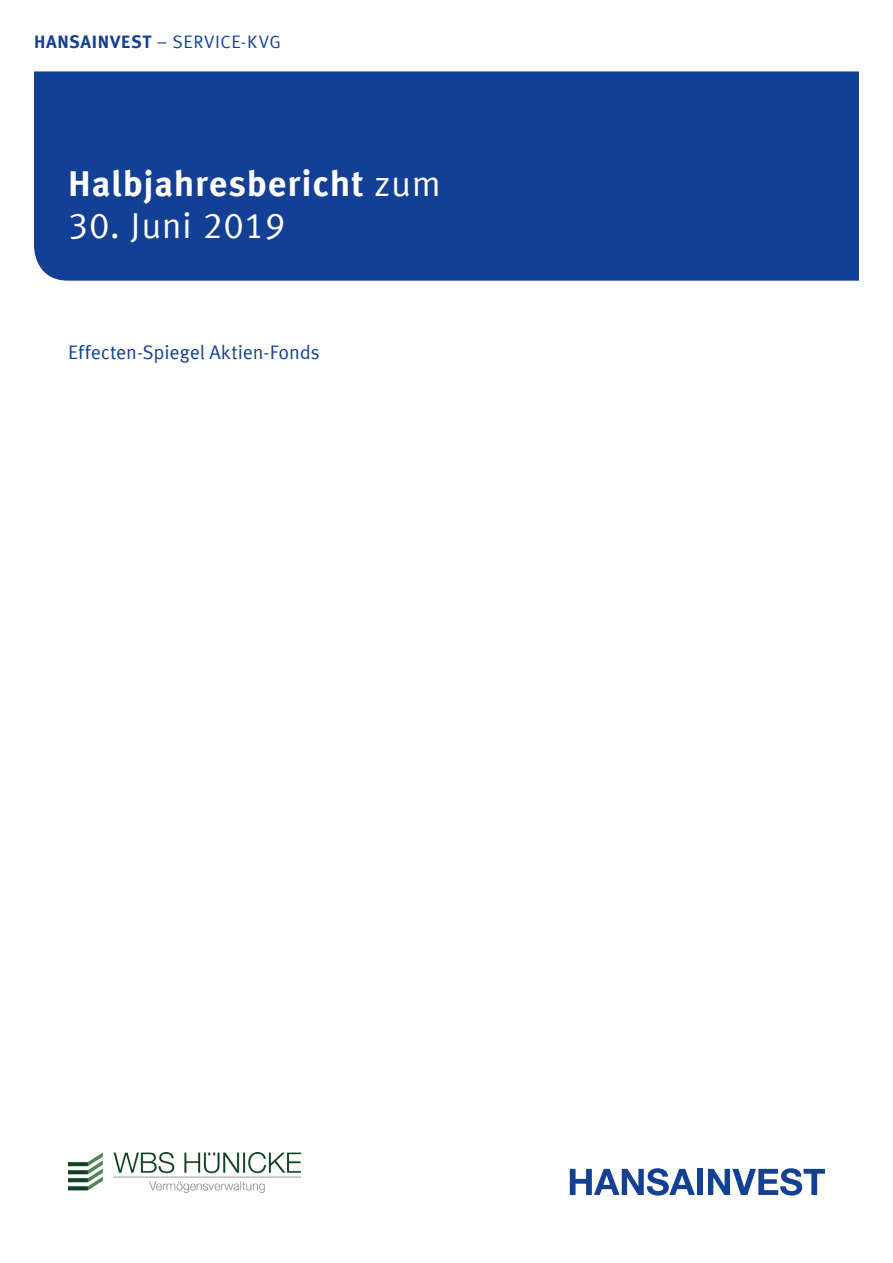
<style>
.page{position:relative;width:893px;height:1263px;background:#fff}
.page>*{position:absolute;margin:0;border:0;box-sizing:border-box;transform-origin:0 0}
.t1{font:700 36px "Meta Offc Pro";letter-spacing:.02em;color:#fff}
.t2{font:36px "Meta Offc Pro Norm";letter-spacing:.015em;color:#fff}
.t3{font:19.5px "Meta Offc Pro Norm";letter-spacing:-.005em;color:#134094}
.t4{font:18px "Meta Offc Pro Norm";letter-spacing:.03em;color:#134094}
.s1{font-family:"Meta Offc Pro";font-weight:700}
.s2{font-family:"Meta Offc Pro Norm";font-weight:400}
</style>
<div class="page">
<div style="left:34px;top:71px;width:825px;height:210px;background:#134094"></div>
<svg style="left:570px;top:1168px;width:125px;height:27px"></svg>
<div style="left:697px;top:1169px;width:6px;height:26px;background:#134094"></div>
<svg style="left:708px;top:1168px;width:117px;height:27px"></svg>
<img style="left:68px;top:1152px;width:232px;height:41px">
<p class="t4" style="left:34px;top:28px;width:248px"><span class="s1">HANSAINVEST</span> – SERVICE-KVG</p>
<h1 class="t1" style="left:68px;top:155px;width:374px">Halbjahresbericht <span class="s2">zum</span></h1>
<h1 class="t2" style="left:68px;top:198px;width:219px">30. Juni 2019</h1>
<p class="t3" style="left:68px;top:338px;width:253px">Effecten-Spiegel Aktien-Fonds</p>
</div>
